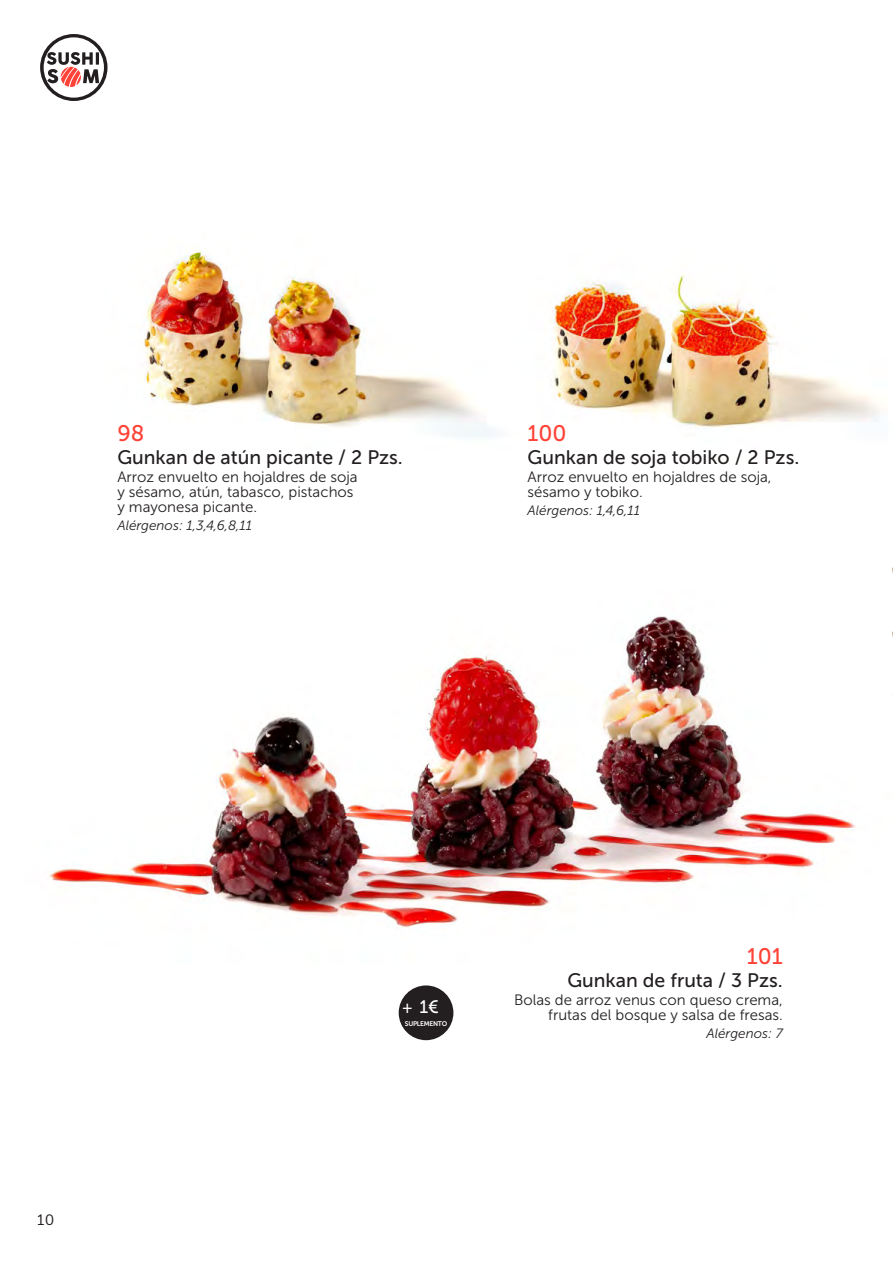
<style>
.page{position:relative;width:893px;height:1263px;background:#fff}
.page>*{position:absolute;margin:0;border:0;box-sizing:border-box;transform-origin:0 0}
.t1{font:22.5px "Museo Sans 500";color:#ff4338}
.t2{font:19.5px "Museo Sans 500";color:#231f20}
.t3{font:18px "Museo Sans 500";color:#fff}
.t4{font:15px/15px "Museo Sans 300";color:#231f20}
.t5{font:15px "Nunito Sans";color:#231f20}
.t6{font:italic 13.5px "Museo Sans 300";color:#231f20}
.t7{font:6.75px "Museo Sans 700";letter-spacing:-.04em;color:#fff}
.s1{font-size:16.35px}
</style>
<div class="page">
<svg style="left:40px;top:34px;width:68px;height:67px"></svg>
<img style="left:141px;top:250px;width:353px;height:187px">
<img style="left:551px;top:274px;width:329px;height:154px">
<img style="left:48px;top:616px;width:845px;height:425px">
<div style="left:399px;top:985px;width:54px;height:55px;background:#231f20;border-radius:50%"></div>
<svg style="left:892px;top:567px;width:1px;height:129px"></svg>
<p class="t1" style="left:117px;top:420px;width:29px">98</p>
<p class="t2" style="left:117px;top:447px;width:287px">Gunkan de atún picante / 2 Pzs.</p>
<p class="t4" style="left:117px;top:469px;width:242px">Arroz envuelto en hojaldres de soja y sésamo, atún, tabasco, pistachos y mayonesa picante.</p>
<p class="t6" style="left:117px;top:518px;width:136px">Alérgenos: 1,3,4,6,8,11</p>
<p class="t1" style="left:528px;top:420px;width:41px">100</p>
<p class="t2" style="left:528px;top:447px;width:273px">Gunkan de soja tobiko / 2 Pzs.</p>
<p class="t4" style="left:528px;top:469px;width:246px">Arroz envuelto en hojaldres de soja, sésamo y tobiko.</p>
<p class="t6" style="left:528px;top:503px;width:114px">Alérgenos: 1,4,6,11</p>
<p class="t5" style="left:36px;top:1209px;width:19px">10</p>
<p class="t3" style="left:402px;top:997px;width:38px"><span class="s1">+</span> 1€</p>
<p class="t7" style="left:405px;top:1020px;width:44px">SUPLEMENTO</p>
<p class="t1" style="left:747px;top:943px;width:38px">101</p>
<p class="t2" style="left:567px;top:970px;width:217px">Gunkan de fruta / 3 Pzs.</p>
<p class="t4" style="left:514px;top:992px;width:270px;text-align:right">Bolas de arroz venus con queso crema, frutas del bosque y salsa de fresas.</p>
<p class="t6" style="left:706px;top:1026px;width:78px">Alérgenos: 7</p>
</div>
